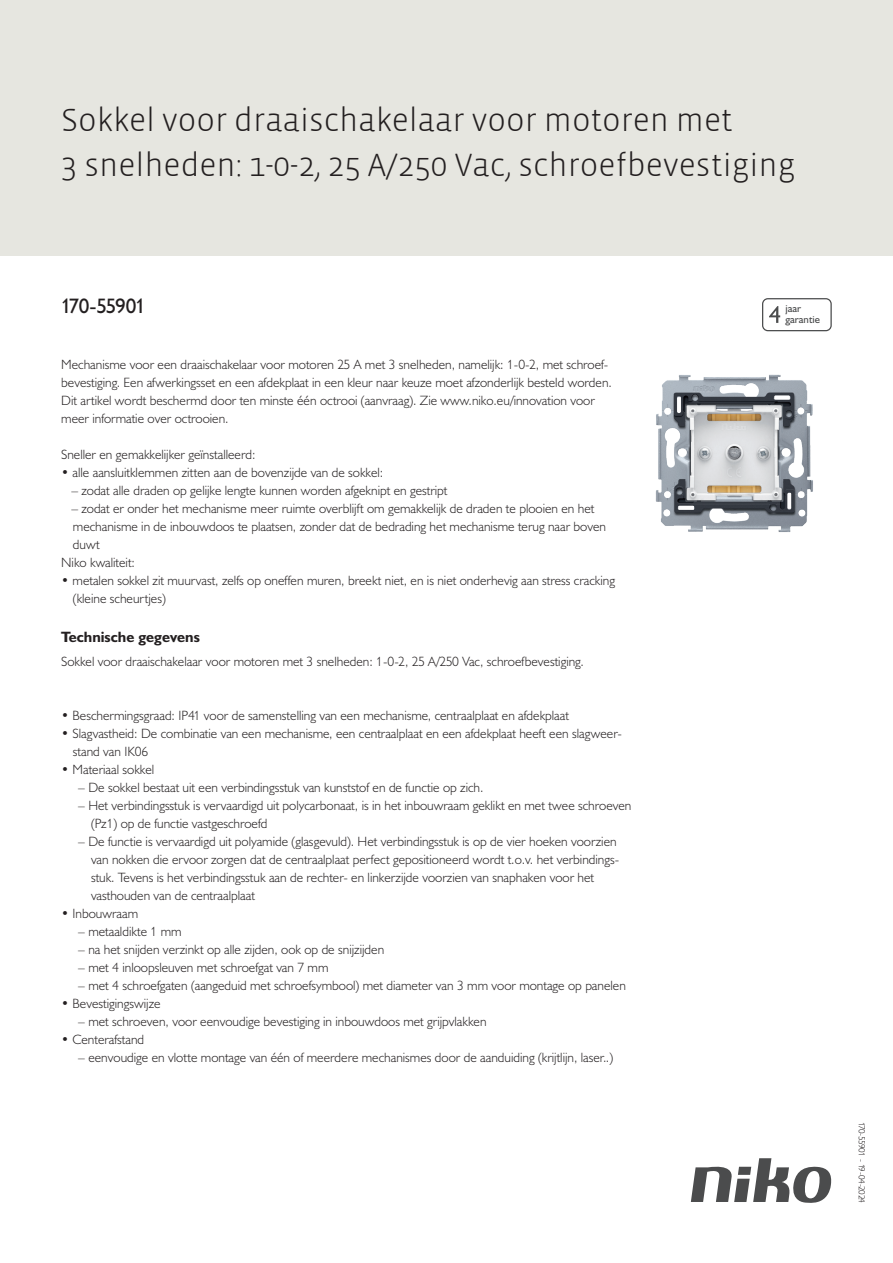
<style>
.page{position:relative;width:893px;height:1263px;background:#fff}
.page>*{position:absolute;margin:0;border:0;box-sizing:border-box;transform-origin:0 0}
.Title_datasheets{font:300 33px/45px "Vista Sans";color:#231f20}
.Article_number{font:21px "Humanist 521 BT";letter-spacing:-.05em;color:#231f20}
.Titles_parts{font:700 15px "Humanist 521 BT";color:#231f20}
.USP_Bullets_level_2{font:300 13.5px/18px "Humanist 521 BT";color:#231f20}
.USP_Bullets{font:300 13.5px/18px "Humanist 521 BT";color:#231f20}
.Platte_tekst_CAB{font:300 13.5px/18px "Humanist 521 BT";color:#231f20}
.t1{font:10.8px/10.8px "Humanist 521 BT";color:#4b4c4d}
.Revision{font:300 9px "Humanist 521 BT";letter-spacing:-.07em;color:#231f20}
</style>
<div class="page">
<svg style="left:691px;top:1158px;width:141px;height:45px"></svg>
<div style="left:0;top:0;width:893px;height:255px;background:#e6e6e0"></div>
<svg style="left:762px;top:298px;width:70px;height:33px"></svg>
<img style="left:655px;top:374px;width:158px;height:158px">
<p class="Title_datasheets" style="left:61px;top:98px;width:736px">Sokkel voor draaischakelaar voor motoren met<br>3 snelheden: 1-0-2, 25 A/250 Vac, schroefbevestiging</p>
<p class="Article_number" style="left:61px;top:293px;width:87px">170-55901</p>
<p class="t1" style="left:785px;top:303px;width:36px">jaar garantie</p>
<p class="Platte_tekst_CAB" style="left:61px;top:355px;width:552px">Mechanisme voor een draaischakelaar voor motoren 25 A met 3 snelheden, namelijk: 1-0-2, met schroef&shy;bevestiging. Een afwerkingsset en een afdekplaat in een kleur naar keuze moet afzonderlijk besteld worden.<br>Dit artikel wordt beschermd door ten minste één octrooi (aanvraag). Zie www.niko.eu/innovation voor meer informatie over octrooien.</p>
<p class="USP_Bullets" style="left:61px;top:445px;width:196px">Sneller en gemakkelijker geïnstalleerd:</p>
<p class="USP_Bullets" style="left:61px;top:463px;width:324px">• alle aansluitklemmen zitten aan de bovenzijde van de sokkel:</p>
<p class="USP_Bullets" style="left:71px;top:481px;width:378px">– zodat alle draden op gelijke lengte kunnen worden afgeknipt en gestript</p>
<p class="USP_Bullets" style="left:71px;top:499px;width:536px">– zodat er onder het mechanisme meer ruimte overblijft om gemakkelijk de draden te plooien en het mechanisme in de inbouwdoos te plaatsen, zonder dat de bedrading het mechanisme terug naar boven duwt</p>
<p class="USP_Bullets" style="left:61px;top:553px;width:75px">Niko kwaliteit:</p>
<p class="USP_Bullets" style="left:73px;top:571px;width:544px;text-indent:-12px">• metalen sokkel zit muurvast, zelfs op oneffen muren, breekt niet, en is niet onderhevig aan stress cracking (kleine scheurtjes)</p>
<p class="Titles_parts" style="left:61px;top:627px;width:140px">Technische gegevens</p>
<p class="Platte_tekst_CAB" style="left:61px;top:652px;width:524px">Sokkel voor draaischakelaar voor motoren met 3 snelheden: 1-0-2, 25 A/250 Vac, schroefbevestiging.</p>
<p class="USP_Bullets" style="left:61px;top:706px;width:509px">• Beschermingsgraad: IP41 voor de samenstelling van een mechanisme, centraalplaat en afdekplaat</p>
<p class="USP_Bullets" style="left:73px;top:724px;width:550px;text-indent:-12px">• Slagvastheid: De combinatie van een mechanisme, een centraalplaat en een afdekplaat heeft een slagweer&shy;stand van IK06</p>
<p class="USP_Bullets" style="left:61px;top:760px;width:95px">• Materiaal sokkel</p>
<p class="USP_Bullets_level_2" style="left:78px;top:778px;width:407px">– De sokkel bestaat uit een verbindingsstuk van kunststof en de functie op zich.</p>
<p class="USP_Bullets_level_2" style="left:91px;top:796px;width:542px;text-indent:-13px">– Het verbindingsstuk is vervaardigd uit polycarbonaat, is in het inbouwraam geklikt en met twee schroeven (Pz1) op de functie vastgeschroefd</p>
<p class="USP_Bullets_level_2" style="left:91px;top:832px;width:530px;text-indent:-13px">– De functie is vervaardigd uit polyamide (glasgevuld). Het verbindingsstuk is op de vier hoeken voorzien van nokken die ervoor zorgen dat de centraalplaat perfect gepositioneerd wordt t.o.v. het verbindings&shy;stuk. Tevens is het verbindingsstuk aan de rechter- en linkerzijde voorzien van snaphaken voor het vasthouden van de centraalplaat</p>
<p class="USP_Bullets" style="left:61px;top:904px;width:78px">• Inbouwraam</p>
<p class="USP_Bullets_level_2" style="left:78px;top:922px;width:105px">– metaaldikte 1 mm</p>
<p class="USP_Bullets_level_2" style="left:78px;top:940px;width:307px">– na het snijden verzinkt op alle zijden, ook op de snijzijden</p>
<p class="USP_Bullets_level_2" style="left:78px;top:958px;width:252px">– met 4 inloopsleuven met schroefgat van 7 mm</p>
<p class="USP_Bullets_level_2" style="left:78px;top:976px;width:549px">– met 4 schroefgaten (aangeduid met schroefsymbool) met diameter van 3 mm voor montage op panelen</p>
<p class="USP_Bullets" style="left:61px;top:994px;width:101px">• Bevestigingswijze</p>
<p class="USP_Bullets_level_2" style="left:78px;top:1012px;width:410px">– met schroeven, voor eenvoudige bevestiging in inbouwdoos met grijpvlakken</p>
<p class="USP_Bullets" style="left:61px;top:1030px;width:85px">• Centerafstand</p>
<p class="USP_Bullets_level_2" style="left:78px;top:1048px;width:536px">– eenvoudige en vlotte montage van één of meerdere mechanismes door de aanduiding (krijtlijn, laser..)</p>
<p class="Revision" style="left:868px;top:1121px;width:83px;rotate:90deg">170-55901 - 19-04-2024</p>
</div>
